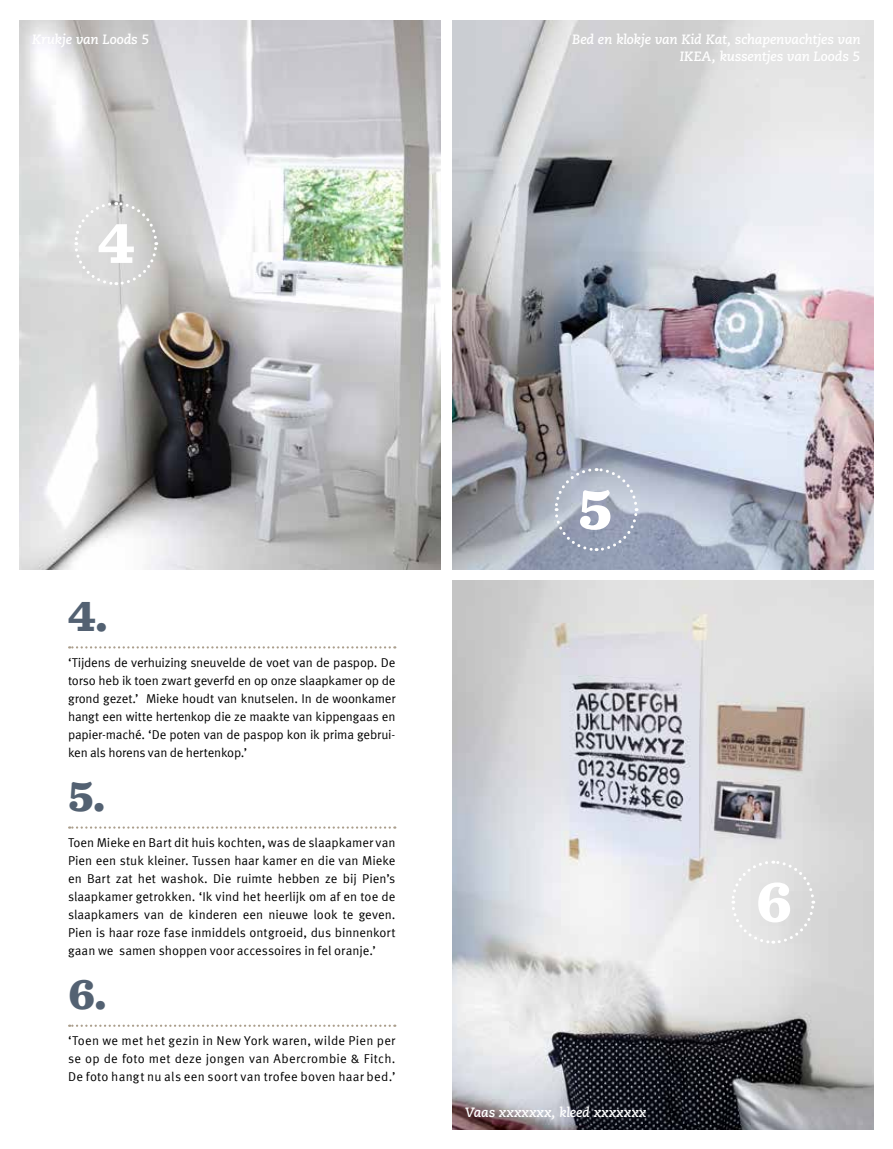
<style>
.page{position:relative;width:893px;height:1149px;background:#fff}
.page>*{position:absolute;margin:0;border:0;box-sizing:border-box;transform-origin:0 0}
.t1{font:900 60px "Sentinel";color:#fff}
.t2{font:900 45px "Sentinel";color:#536172}
.t3{font:italic 700 13.5px/16.5px "Caecilia LT Std";letter-spacing:-.01em;color:#fff;text-align:right}
.t4{font:12.75px/18px "Meta Offc Norm";color:#000;text-align:justify}
</style>
<div class="page">
<img style="left:452px;top:20px;width:421px;height:549px">
<img style="left:19px;top:20px;width:421px;height:549px">
<img style="left:452px;top:580px;width:421px;height:549px">
<svg style="left:73px;top:200px;width:86px;height:86px;background:#d7d7d6"></svg>
<svg style="left:553px;top:466px;width:86px;height:86px;background:#a6aebf"></svg>
<svg style="left:730px;top:858px;width:86px;height:86px;background:#e2e2e2"></svg>
<svg style="left:69px;top:646px;width:326px;height:2px"></svg>
<svg style="left:69px;top:826px;width:326px;height:2px"></svg>
<svg style="left:69px;top:1024px;width:326px;height:2px"></svg>
<p class="t3" style="left:32px;top:32px;width:119px">Krukje van Loods 5</p>
<p class="t3" style="left:572px;top:32px;width:290px">Bed en klokje van Kid Kat, schapenvachtjes van<br>IKEA, kussentjes van Loods 5</p>
<h1 class="t1" style="left:98px;top:195px;width:38px">4</h1>
<h2 class="t2" style="left:68px;top:579px;width:41px">4.</h2>
<p class="t4" style="left:68px;top:653px;width:329px">‘Tijdens de verhuizing sneuvelde de voet van de paspop. De torso heb ik toen zwart geverfd en op onze slaapkamer op de grond gezet.’ Mieke houdt van knutselen. In de woonkamer hangt een witte hertenkop die ze maakte van kippengaas en papier-maché. ‘De poten van de paspop kon ik prima gebrui&shy;ken als horens van de hertenkop.’</p>
<h2 class="t2" style="left:68px;top:759px;width:39px">5.</h2>
<p class="t4" style="left:68px;top:833px;width:329px">Toen Mieke en Bart dit huis kochten, was de slaapkamer van Pien een stuk kleiner. Tussen haar kamer en die van Mieke en Bart zat het washok. Die ruimte hebben ze bij Pien’s slaapkamer getrokken. ‘Ik vind het heerlijk om af en toe de slaapkamers van de kinderen een nieuwe look te geven.<br>Pien is haar roze fase inmiddels ontgroeid, dus binnenkort gaan we samen shoppen voor accessoires in fel oranje.’</p>
<h2 class="t2" style="left:68px;top:957px;width:40px">6.</h2>
<p class="t4" style="left:68px;top:1031px;width:329px">‘Toen we met het gezin in New York waren, wilde Pien per se op de foto met deze jongen van Abercrombie &amp; Fitch.<br>De foto hangt nu als een soort van trofee boven haar bed.’</p>
<h1 class="t1" style="left:578px;top:461px;width:36px">5</h1>
<p class="t3" style="left:465px;top:1103px;width:183px">Vaas xxxxxxx, kleed xxxxxxx</p>
<h1 class="t1" style="left:756px;top:853px;width:38px">6</h1>
</div>
